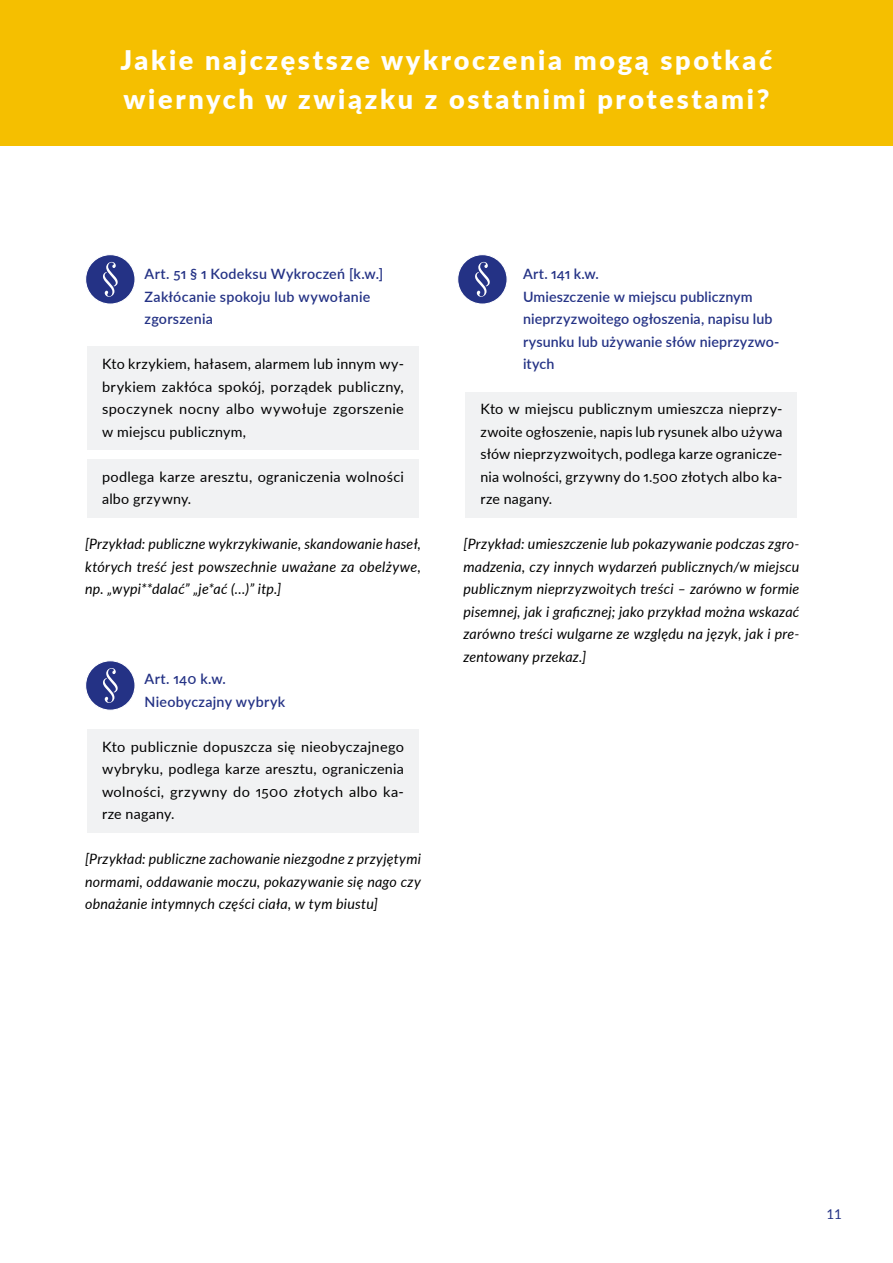
<style>
.page{position:relative;width:893px;height:1263px;background:#fff}
.page>*{position:absolute;margin:0;border:0;box-sizing:border-box;transform-origin:0 0}
.t1{font:900 27px/39px "Lato";letter-spacing:.1em;color:#fff}
.t2{font:italic 14.25px/22.5px "Lato";letter-spacing:.02em;color:#000;text-align:justify}
.t3{font:14.25px/22.5px "Lato";letter-spacing:.02em;color:#000;text-align:justify}
.t4{font:600 14.25px/22.5px "Lato";letter-spacing:.01em;color:#243285}
.t5{font:13.5px "Lato";color:#243285}
</style>
<div class="page">
<div style="left:87px;top:347px;width:332px;height:103px;background:#f1f2f3"></div>
<div style="left:87px;top:459px;width:332px;height:58px;background:#f1f2f3"></div>
<div style="left:87px;top:729px;width:332px;height:103px;background:#f1f2f3"></div>
<div style="left:466px;top:392px;width:331px;height:125px;background:#f1f2f3"></div>
<div style="left:0;top:0;width:893px;height:145px;background:#f5bf00"></div>
<div style="left:86px;top:255px;width:49px;height:49px;background:#243285;border-radius:50%"></div>
<div style="left:85px;top:254px;width:51px;height:51px;border:1px solid #fff;border-radius:50%"></div>
<svg style="left:103px;top:262px;width:15px;height:35px"></svg>
<div style="left:86px;top:661px;width:49px;height:49px;background:#243285;border-radius:50%"></div>
<div style="left:85px;top:660px;width:51px;height:51px;border:1px solid #fff;border-radius:50%"></div>
<svg style="left:103px;top:668px;width:15px;height:35px"></svg>
<div style="left:458px;top:255px;width:49px;height:49px;background:#243285;border-radius:50%"></div>
<div style="left:457px;top:254px;width:51px;height:51px;border:1px solid #fff;border-radius:50%"></div>
<svg style="left:475px;top:262px;width:15px;height:35px"></svg>
<h1 class="t1" style="left:121px;top:40px;width:653px">Jakie najczęstsze wykroczenia mogą spotkać wiernych w związku z ostatnimi protestami?</h1>
<p class="t4" style="left:145px;top:262px;width:240px">Art. 51 § 1 Kodeksu Wykroczeń [k.w.]<br>Zakłócanie spokoju lub wywołanie zgorszenia</p>
<p class="t3" style="left:102px;top:352px;width:303px">Kto krzykiem, hałasem, alarmem lub innym wy&shy;brykiem zakłóca spokój, porządek publiczny, spoczynek nocny albo wywołuje zgorszenie w miejscu publicznym,</p>
<p class="t3" style="left:102px;top:464px;width:303px">podlega karze aresztu, ograniczenia wolności albo grzywny.</p>
<p class="t2" style="left:85px;top:532px;width:337px">[Przykład: publiczne wykrzykiwanie, skandowanie haseł, których treść jest powszechnie uważane za obelżywe, np. „wypi**dalać” „je*ać (…)” itp.]</p>
<p class="t4" style="left:145px;top:667px;width:142px">Art. 140 k.w.<br>Nieobyczajny wybryk</p>
<p class="t3" style="left:102px;top:734px;width:303px">Kto publicznie dopuszcza się nieobyczajnego wybryku, podlega karze aresztu, ograniczenia wolności, grzywny do 1500 złotych albo ka&shy;rze nagany.</p>
<p class="t2" style="left:85px;top:847px;width:337px">[Przykład: publiczne zachowanie niezgodne z przyjętymi normami, oddawanie moczu, pokazywanie się nago czy obnażanie intymnych części ciała, w tym biustu]</p>
<p class="t4" style="left:523px;top:262px;width:258px">Art. 141 k.w.<br>Umieszczenie w miejscu publicznym nieprzyzwoitego ogłoszenia, napisu lub rysunku lub używanie słów nieprzyzwo&shy;itych</p>
<p class="t3" style="left:480px;top:397px;width:303px">Kto w miejscu publicznym umieszcza nieprzy&shy;zwoite ogłoszenie, napis lub rysunek albo używa słów nieprzyzwoitych, podlega karze ogranicze&shy;nia wolności, grzywny do 1.500 złotych albo ka&shy;rze nagany.</p>
<p class="t2" style="left:463px;top:532px;width:337px">[Przykład: umieszczenie lub pokazywanie podczas zgro&shy;madzenia, czy innych wydarzeń publicznych/w miejscu publicznym nieprzyzwoitych treści – zarówno w formie pisemnej, jak i graficznej; jako przykład można wskazać zarówno treści wulgarne ze względu na język, jak i pre&shy;zentowany przekaz.]</p>
<p class="t5" style="left:826px;top:1204px;width:17px">11</p>
</div>
